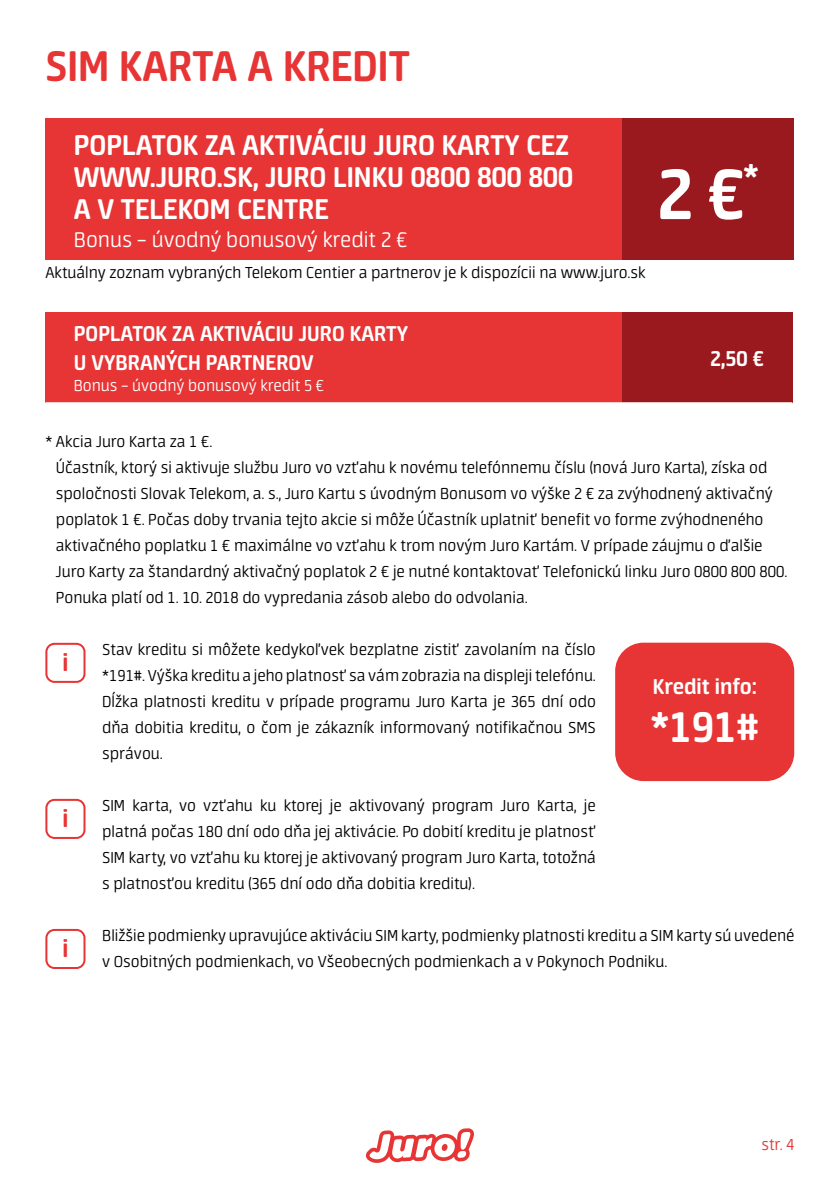
<style>
.page{position:relative;width:840px;height:1191px;background:#fff}
.page>*{position:absolute;margin:0;border:0;box-sizing:border-box;transform-origin:0 0}
.t1{font:700 80px "Neuron";color:#fff}
.t2{font:700 48px "Neuron";color:#e73434}
.t3{font:700 48px "Neuron";color:#fff}
.t4{font:700 32px/32px "Neuron";color:#fff}
.t5{font:700 27.4px "Neuron";color:#e73434}
.t6{font:700 24px/28.8px "Neuron";color:#fff}
.t7{font:300 24px "Neuron";color:#fff}
.t8{font:300 18px/26px "Neuron";color:#000}
.t9{font:300 18px "Neuron";color:#fff}
.t10{font:300 18px "Neuron";color:#e73434}
</style>
<div class="page">
<svg style="left:366px;top:1128px;width:108px;height:34px"></svg>
<div style="left:45px;top:118px;width:577px;height:142px;background:#e73434"></div>
<div style="left:622px;top:118px;width:171px;height:142px;background:#9a191e"></div>
<div style="left:45px;top:312px;width:576px;height:91px;background:#e73434"></div>
<div style="left:621px;top:312px;width:170px;height:91px;background:#9a191e"></div>
<hr style="left:45px;top:402px;width:576px;height:1px;background:#fff">
<hr style="left:621px;top:402px;width:170px;height:1px;background:#fff">
<div style="left:45px;top:643px;width:40px;height:40px;border:2px solid #e73434;border-radius:8px"></div>
<div style="left:614px;top:642px;width:179px;height:139px;background:#e73434;border-radius:28px"></div>
<div style="left:45px;top:799px;width:40px;height:40px;border:2px solid #e73434;border-radius:8px"></div>
<div style="left:45px;top:929px;width:40px;height:40px;border:2px solid #e73434;border-radius:8px"></div>
<h2 class="t2" style="left:45px;top:39px;width:366px">SIM KARTA A KREDIT</h2>
<h3 class="t4" style="left:74px;top:129px;width:500px">POPLATOK ZA AKTIVÁCIU JURO KARTY CEZ<br>WWW.JURO.SK, JURO LINKU 0800 800 800<br>A V TELEKOM CENTRE</h3>
<h3 class="t7" style="left:74px;top:227px;width:335px">Bonus – úvodný bonusový kredit 2 €</h3>
<p class="t8" style="left:45px;top:259px;width:601px">Aktuálny zoznam vybraných Telekom Centier a partnerov je k dispozícii na www.juro.sk</p>
<h3 class="t6" style="left:74px;top:319px;width:336px">POPLATOK ZA AKTIVÁCIU JURO KARTY<br>U VYBRANÝCH PARTNEROV</h3>
<p class="t9" style="left:74px;top:376px;width:252px">Bonus – úvodný bonusový kredit 5 €</p>
<h1 class="t1" style="left:656px;top:149px;width:104px">2 €<sup>*</sup></h1>
<h3 class="t6" style="left:709px;top:344px;width:55px">2,50 €</h3>
<p class="t8" style="left:56px;top:429px;width:732px;text-indent:-10px">* Akcia Juro Karta za 1 €.<br>Účastník, ktorý si aktivuje službu Juro vo vzťahu k novému telefónnemu číslu (nová Juro Karta), získa od spoločnosti Slovak Telekom, a. s., Juro Kartu s úvodným Bonusom vo výške 2 € za zvýhodnený aktivačný poplatok 1 €. Počas doby trvania tejto akcie si môže Účastník uplatniť benefit vo forme zvýhodneného aktivačného poplatku 1 € maximálne vo vzťahu k trom novým Juro Kartám. V prípade záujmu o ďalšie Juro Karty za štandardný aktivačný poplatok 2 € je nutné kontaktovať Telefonickú linku Juro 0800 800 800.<br>Ponuka platí od 1. 10. 2018 do vypredania zásob alebo do odvolania.</p>
<p class="t8" style="left:102px;top:637px;width:495px;text-align:justify">Stav kreditu si môžete kedykoľvek bezplatne zistiť zavolaním na číslo *191#. Výška kreditu a jeho platnosť sa vám zobrazia na displeji telefónu.<br>Dĺžka platnosti kreditu v prípade programu Juro Karta je 365 dní odo dňa dobitia kreditu, o čom je zákazník informovaný notifikačnou SMS správou.</p>
<p class="t8" style="left:102px;top:793px;width:495px;text-align:justify">SIM karta, vo vzťahu ku ktorej je aktivovaný program Juro Karta, je platná počas 180 dní odo dňa jej aktivácie. Po dobití kreditu je platnosť SIM karty, vo vzťahu ku ktorej je aktivovaný program Juro Karta, totožná s platnosťou kreditu (365 dní odo dňa dobitia kreditu).</p>
<p class="t8" style="left:102px;top:923px;width:693px">Bližšie podmienky upravujúce aktiváciu SIM karty, podmienky platnosti kreditu a SIM karty sú uvedené v Osobitných podmienkach, vo Všeobecných podmienkach a v Pokynoch Podniku.</p>
<h3 class="t5" style="left:62px;top:647px;width:8px">i</h3>
<h3 class="t6" style="left:652px;top:671px;width:105px">Kredit info:</h3>
<h2 class="t3" style="left:650px;top:699px;width:110px">*191#</h2>
<h3 class="t5" style="left:62px;top:803px;width:8px">i</h3>
<h3 class="t5" style="left:62px;top:933px;width:8px">i</h3>
<p class="t10" style="left:761px;top:1135px;width:35px">str. 4</p>
</div>
